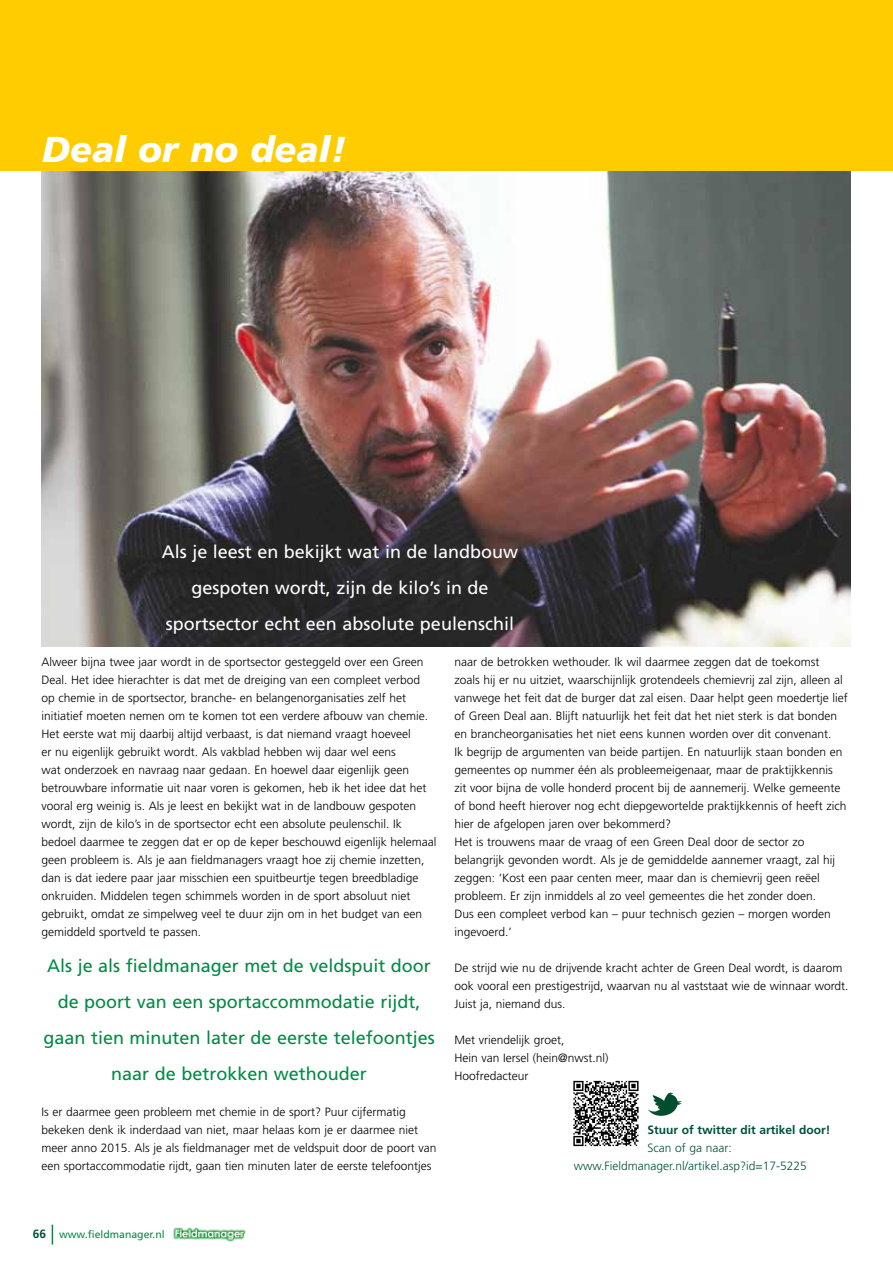
<style>
.page{position:relative;width:893px;height:1263px;background:#fff}
.page>*{position:absolute;margin:0;border:0;box-sizing:border-box;transform-origin:0 0}
.t1{font:italic 900 36px "Frutiger";color:#fff}
.t2{font:18px/36px "Frutiger";color:#008b45;text-align:center}
.t3{font:18px/36px "Frutiger";color:#fff;text-align:center}
.t4{font:300 12px/18px "Frutiger";color:#000}
.t5{font:300 12px/18px "Frutiger";color:#00523c;text-align:center}
.t6{font:700 12px "Frutiger";color:#00523c}
.t7{font:10.5px "Frutiger";color:#008b45}
.s1{font-weight:700;font-size:12px;color:#00523c}
</style>
<div class="page">
<svg style="left:52px;top:1225px;width:1px;height:19px"></svg>
<img style="left:173px;top:1227px;width:73px;height:15px">
<img style="left:42px;top:170px;width:808px;height:476px">
<div style="left:0;top:0;width:893px;height:170px;background:#fecc00"></div>
<svg style="left:573px;top:1081px;width:66px;height:65px"></svg>
<svg style="left:648px;top:1092px;width:34px;height:24px"></svg>
<h1 class="t1" style="left:42px;top:128px;width:306px">Deal or no deal!</h1>
<h2 class="t3" style="left:162px;top:534px;width:358px">Als je leest en bekijkt wat in de landbouw gespoten wordt, zijn de kilo’s in de sportsector echt een absolute peulenschil</h2>
<p class="t4" style="left:42px;top:653px;width:396px">Alweer bijna twee jaar wordt in de sportsector gesteggeld over een Green Deal. Het idee hierachter is dat met de dreiging van een compleet verbod<br>op chemie in de sportsector, branche- en belangenorganisaties zelf het initiatief moeten nemen om te komen tot een verdere afbouw van chemie.<br>Het eerste wat mij daarbij altijd verbaast, is dat niemand vraagt hoeveel<br>er nu eigenlijk gebruikt wordt. Als vakblad hebben wij daar wel eens<br>wat onderzoek en navraag naar gedaan. En hoewel daar eigenlijk geen betrouwbare informatie uit naar voren is gekomen, heb ik het idee dat het vooral erg weinig is. Als je leest en bekijkt wat in de landbouw gespoten wordt, zijn de kilo’s in de sportsector echt een absolute peulenschil. Ik bedoel daarmee te zeggen dat er op de keper beschouwd eigenlijk helemaal geen probleem is. Als je aan fieldmanagers vraagt hoe zij chemie inzetten, dan is dat iedere paar jaar misschien een spuitbeurtje tegen breedbladige onkruiden. Middelen tegen schimmels worden in de sport absoluut niet gebruikt, omdat ze simpelweg veel te duur zijn om in het budget van een gemiddeld sportveld te passen.</p>
<h2 class="t2" style="left:44px;top:948px;width:393px">Als je als fieldmanager met de veldspuit door de poort van een sportaccommodatie rijdt, gaan tien minuten later de eerste telefoontjes naar de betrokken wethouder</h2>
<p class="t4" style="left:42px;top:1103px;width:396px">Is er daarmee geen probleem met chemie in de sport? Puur cijfermatig bekeken denk ik inderdaad van niet, maar helaas kom je er daarmee niet meer anno 2015. Als je als fieldmanager met de veldspuit door de poort van een sportaccommodatie rijdt, gaan tien minuten later de eerste telefoontjes</p>
<p class="t4" style="left:455px;top:653px;width:395px">naar de betrokken wethouder. Ik wil daarmee zeggen dat de toekomst zoals hij er nu uitziet, waarschijnlijk grotendeels chemievrij zal zijn, alleen al vanwege het feit dat de burger dat zal eisen. Daar helpt geen moedertje lief of Green Deal aan. Blijft natuurlijk het feit dat het niet sterk is dat bonden en brancheorganisaties het niet eens kunnen worden over dit convenant.<br>Ik begrijp de argumenten van beide partijen. En natuurlijk staan bonden en gemeentes op nummer één als probleemeigenaar, maar de praktijkkennis<br>zit voor bijna de volle honderd procent bij de aannemerij. Welke gemeente of bond heeft hierover nog echt diepgewortelde praktijkkennis of heeft zich hier de afgelopen jaren over bekommerd?<br>Het is trouwens maar de vraag of een Green Deal door de sector zo belangrijk gevonden wordt. Als je de gemiddelde aannemer vraagt, zal hij zeggen: ‘Kost een paar centen meer, maar dan is chemievrij geen reëel probleem. Er zijn inmiddels al zo veel gemeentes die het zonder doen.<br>Dus een compleet verbod kan – puur technisch gezien – morgen worden ingevoerd.’</p>
<p class="t4" style="left:455px;top:959px;width:395px">De strijd wie nu de drijvende kracht achter de Green Deal wordt, is daarom ook vooral een prestigestrijd, waarvan nu al vaststaat wie de winnaar wordt.<br>Juist ja, niemand dus.</p>
<p class="t4" style="left:455px;top:1031px;width:155px">Met vriendelijk groet,<br>Hein van Iersel (hein@nwst.nl)<br>Hoofredacteur</p>
<p class="t6" style="left:648px;top:1123px;width:185px">Stuur of twitter dit artikel door!</p>
<p class="t5" style="left:574px;top:1139px;width:234px">Scan of ga naar: www.Fieldmanager.nl/artikel.asp?id=17-5225</p>
<p class="t7" style="left:33px;top:1228px;width:133px"><span class="s1">66</span> www.fieldmanager.nl</p>
</div>
